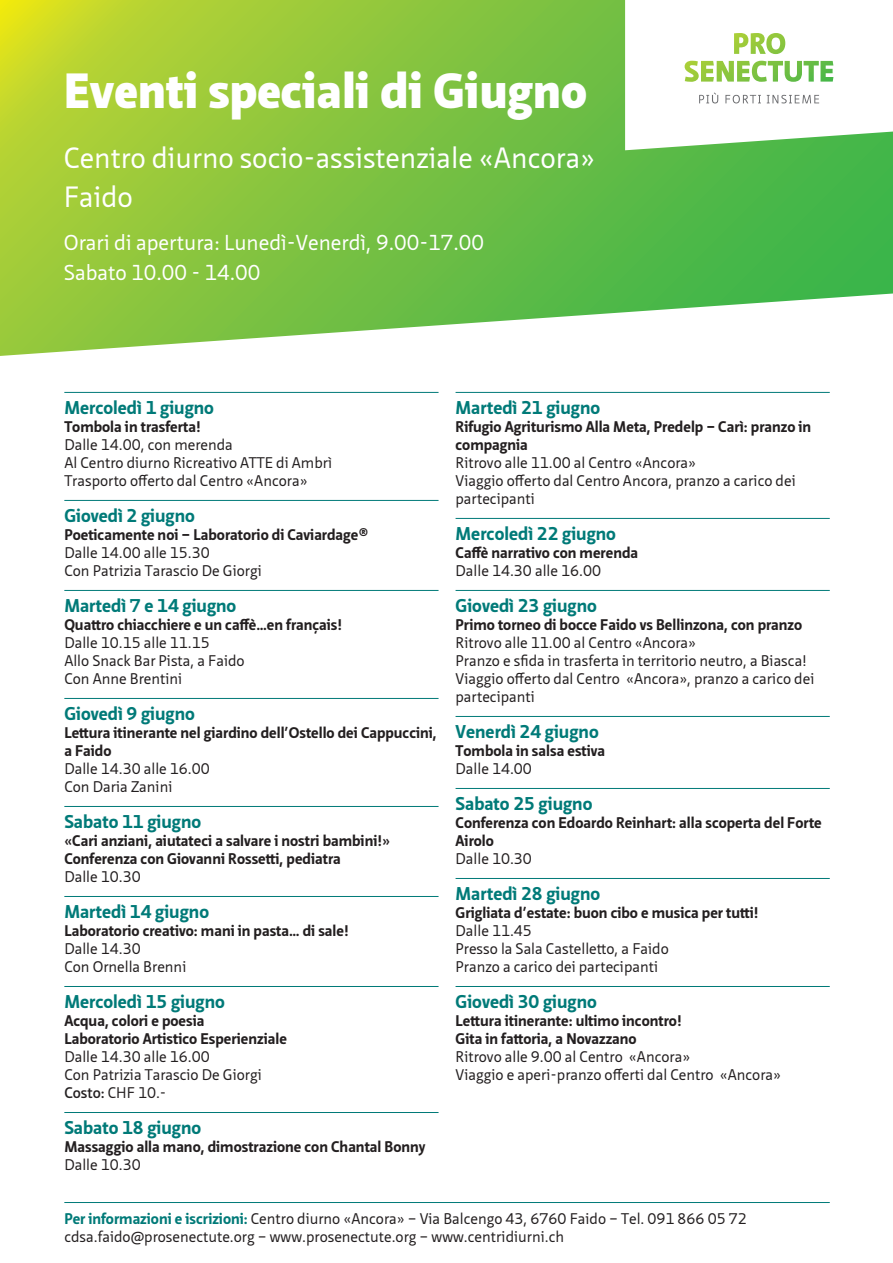
<style>
.page{position:relative;width:893px;height:1263px;background:#fff}
.page>*{position:absolute;margin:0;border:0;box-sizing:border-box;transform-origin:0 0}
.t1{font:900 48px "Neue Sans Pro";color:#fff}
.t2{font:28.5px/39px "Neue Sans Pro";color:#fff}
.t3{font:21px/30px "Neue Sans Pro";color:#fff}
.t4{font:700 18px "Neue Sans Pro";color:#007a78}
.t5{font:15px/18px "Neue Sans Pro";color:#231f20}
.t6{font:700 15px/18px "Neue Sans Pro";color:#231f20}
.s1{font-weight:600}
.s2{font-weight:700;color:#007a78}
</style>
<div class="page">
<svg style="left:0;top:0;width:893px;height:293px;background:#7fc33f"></svg>
<svg style="left:625px;top:0;width:268px;height:150px"></svg>
<svg style="left:0;top:293px;width:893px;height:63px"></svg>
<hr style="left:64px;top:392px;width:375px;height:1px;background:#007a78">
<hr style="left:64px;top:500px;width:375px;height:1px;background:#007a78">
<hr style="left:64px;top:590px;width:375px;height:1px;background:#007a78">
<hr style="left:64px;top:698px;width:375px;height:1px;background:#007a78">
<hr style="left:64px;top:806px;width:375px;height:1px;background:#007a78">
<hr style="left:64px;top:896px;width:375px;height:1px;background:#007a78">
<hr style="left:64px;top:986px;width:375px;height:1px;background:#007a78">
<hr style="left:64px;top:1112px;width:375px;height:1px;background:#007a78">
<hr style="left:456px;top:392px;width:374px;height:1px;background:#007a78">
<hr style="left:456px;top:518px;width:374px;height:1px;background:#007a78">
<hr style="left:456px;top:590px;width:374px;height:1px;background:#007a78">
<hr style="left:456px;top:716px;width:374px;height:1px;background:#007a78">
<hr style="left:456px;top:788px;width:374px;height:1px;background:#007a78">
<hr style="left:456px;top:878px;width:374px;height:1px;background:#007a78">
<hr style="left:456px;top:986px;width:374px;height:1px;background:#007a78">
<hr style="left:64px;top:1202px;width:766px;height:1px;background:#007a78">
<h1 class="t1" style="left:64px;top:59px;width:525px">Eventi speciali di Giugno</h1>
<h2 class="t2" style="left:64px;top:138px;width:533px">Centro diurno socio-assistenziale «Ancora»<br>Faido</h2>
<h3 class="t3" style="left:64px;top:227px;width:422px">Orari di apertura: Lunedì-Venerdì, 9.00-17.00<br>Sabato 10.00 - 14.00</h3>
<p class="t4" style="left:64px;top:396px;width:151px">Mercoledì 1 giugno</p>
<p class="t6" style="left:64px;top:418px;width:138px">Tombola in trasferta!</p>
<p class="t5" style="left:64px;top:435px;width:269px">Dalle 14.00, con merenda<br>Al Centro diurno Ricreativo ATTE di Ambrì<br>Trasporto offerto dal Centro «Ancora»</p>
<p class="t4" style="left:64px;top:504px;width:132px">Giovedì 2 giugno</p>
<p class="t6" style="left:64px;top:526px;width:306px">Poeticamente noi – Laboratorio di Caviardage®</p>
<p class="t5" style="left:64px;top:543px;width:199px">Dalle 14.00 alle 15.30<br>Con Patrizia Tarascio De Giorgi</p>
<p class="t4" style="left:64px;top:594px;width:173px">Martedì 7 e 14 giugno</p>
<p class="t6" style="left:64px;top:616px;width:280px">Quattro chiacchiere e un caffè…en français!</p>
<p class="t5" style="left:64px;top:633px;width:182px">Dalle 10.15 alle 11.15<br>Allo Snack Bar Pista, a Faido<br>Con Anne Brentini</p>
<p class="t4" style="left:64px;top:702px;width:132px">Giovedì 9 giugno</p>
<p class="t6" style="left:64px;top:724px;width:374px">Lettura itinerante nel giardino dell’Ostello dei Cappuccini, a Faido</p>
<p class="t5" style="left:64px;top:759px;width:147px">Dalle 14.30 alle 16.00<br>Con Daria Zanini</p>
<p class="t4" style="left:64px;top:810px;width:138px">Sabato 11 giugno</p>
<p class="t6" style="left:64px;top:832px;width:327px">«Cari anziani, aiutateci a salvare i nostri bambini!»<br>Conferenza con Giovanni Rossetti, pediatra</p>
<p class="t5" style="left:64px;top:867px;width:78px">Dalle 10.30</p>
<p class="t4" style="left:64px;top:900px;width:146px">Martedì 14 giugno</p>
<p class="t6" style="left:64px;top:922px;width:286px">Laboratorio creativo: mani in pasta… di sale!</p>
<p class="t5" style="left:64px;top:939px;width:124px">Dalle 14.30<br>Con Ornella Brenni</p>
<p class="t4" style="left:64px;top:990px;width:162px">Mercoledì 15 giugno</p>
<p class="t6" style="left:64px;top:1012px;width:224px">Acqua, colori e poesia<br>Laboratorio Artistico Esperienziale</p>
<p class="t5" style="left:64px;top:1047px;width:199px">Dalle 14.30 alle 16.00<br>Con Patrizia Tarascio De Giorgi<br><span class="s1">Costo:</span> CHF 10.-</p>
<p class="t4" style="left:64px;top:1116px;width:138px">Sabato 18 giugno</p>
<p class="t6" style="left:64px;top:1138px;width:363px">Massaggio alla mano, dimostrazione con Chantal Bonny</p>
<p class="t5" style="left:64px;top:1155px;width:78px">Dalle 10.30</p>
<p class="t4" style="left:456px;top:396px;width:146px">Martedì 21 giugno</p>
<p class="t6" style="left:456px;top:418px;width:357px">Rifugio Agriturismo Alla Meta, Predelp – Carì: pranzo in compagnia</p>
<p class="t5" style="left:456px;top:453px;width:342px">Ritrovo alle 11.00 al Centro «Ancora»<br>Viaggio offerto dal Centro Ancora, pranzo a carico dei partecipanti</p>
<p class="t4" style="left:456px;top:522px;width:162px">Mercoledì 22 giugno</p>
<p class="t6" style="left:456px;top:544px;width:184px">Caffè narrativo con merenda</p>
<p class="t5" style="left:456px;top:561px;width:147px">Dalle 14.30 alle 16.00</p>
<p class="t4" style="left:456px;top:594px;width:143px">Giovedì 23 giugno</p>
<p class="t6" style="left:456px;top:616px;width:348px">Primo torneo di bocce Faido vs Bellinzona, con pranzo</p>
<p class="t5" style="left:456px;top:633px;width:360px">Ritrovo alle 11.00 al Centro «Ancora»<br>Pranzo e sfida in trasferta in territorio neutro, a Biasca!<br>Viaggio offerto dal Centro «Ancora», pranzo a carico dei partecipanti</p>
<p class="t4" style="left:456px;top:720px;width:145px">Venerdì 24 giugno</p>
<p class="t6" style="left:456px;top:742px;width:151px">Tombola in salsa estiva</p>
<p class="t5" style="left:456px;top:759px;width:78px">Dalle 14.00</p>
<p class="t4" style="left:456px;top:792px;width:138px">Sabato 25 giugno</p>
<p class="t6" style="left:456px;top:814px;width:368px">Conferenza con Edoardo Reinhart: alla scoperta del Forte<br>Airolo</p>
<p class="t5" style="left:456px;top:849px;width:78px">Dalle 10.30</p>
<p class="t4" style="left:456px;top:882px;width:146px">Martedì 28 giugno</p>
<p class="t6" style="left:456px;top:904px;width:305px">Grigliata d’estate: buon cibo e musica per tutti!</p>
<p class="t5" style="left:456px;top:921px;width:215px">Dalle 11.45<br>Presso la Sala Castelletto, a Faido<br>Pranzo a carico dei partecipanti</p>
<p class="t4" style="left:456px;top:990px;width:143px">Giovedì 30 giugno</p>
<p class="t6" style="left:456px;top:1012px;width:228px">Lettura itinerante: ultimo incontro!<br>Gita in fattoria, a Novazzano</p>
<p class="t5" style="left:456px;top:1047px;width:327px">Ritrovo alle 9.00 al Centro «Ancora»<br>Viaggio e aperi-pranzo offerti dal Centro «Ancora»</p>
<p class="t5" style="left:64px;top:1209px;width:684px"><span class="s2">Per informazioni e iscrizioni:</span> Centro diurno «Ancora» – Via Balcengo 43, 6760 Faido – Tel. 091 866 05 72 cdsa.faido@prosenectute.org – www.prosenectute.org – www.centridiurni.ch</p>
</div>
